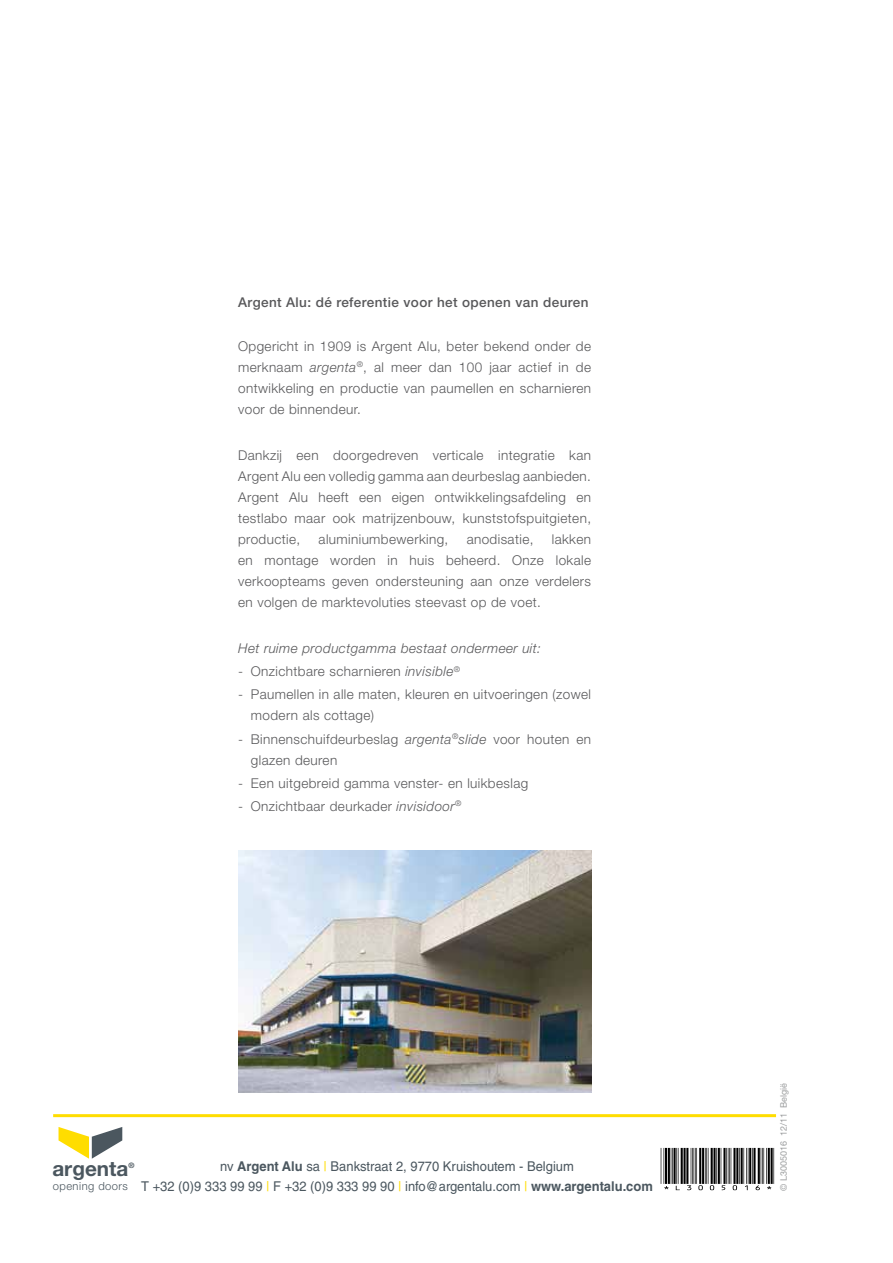
<style>
.page{position:relative;width:893px;height:1263px;background:#fff}
.page>*{position:absolute;margin:0;border:0;box-sizing:border-box;transform-origin:0 0}
.t1{font:700 20.7px "Helvetica Neue LT Std";color:#4b575f}
.t2{font:300 13.5px/21px "Helvetica Neue LT Std";letter-spacing:.03em;color:#58585a;text-align:justify}
.t3{font:13.5px/19.5px "Helvetica LT Std";color:#4b575f;text-align:center;scale:.96 1}
.t4{font:500 13.5px "Helvetica Neue LT Std";letter-spacing:.03em;color:#58585a}
.t5{font:italic 300 13.5px "Helvetica Neue LT Std";letter-spacing:.03em;color:#58585a}
.t6{font:300 11.25px "Helvetica Neue LT Std";letter-spacing:.04em;color:#4b575f}
.t7{font:9px "Helvetica Neue LT Std";color:#9c9e9f}
.t8{font:700 7.5px "Helvetica Neue LT Std";color:#4b575f}
.s1{font-style:italic}
.s2{font-weight:700}
.s3{color:#fd0}
</style>
<div class="page">
<svg style="left:59px;top:1127px;width:63px;height:32px"></svg>
<hr style="left:53px;top:1114px;width:723px;height:3px;background:#fd0">
<img style="left:238px;top:850px;width:353px;height:243px">
<svg style="left:661px;top:1148px;width:113px;height:42px"></svg>
<p class="t4" style="left:238px;top:294px;width:352px">Argent Alu: dé referentie voor het openen van deuren</p>
<p class="t2" style="left:238px;top:335px;width:354px">Opgericht in 1909 is Argent Alu, beter bekend onder de merknaam <span class="s1">argenta</span><sup>®</sup>, al meer dan 100 jaar actief in de ontwikkeling en productie van paumellen en scharnieren voor de binnendeur.</p>
<p class="t2" style="left:238px;top:444px;width:354px">Dankzij een doorgedreven verticale integratie kan Argent Alu een volledig gamma aan deurbeslag aanbieden.<br>Argent Alu heeft een eigen ontwikkelingsafdeling en testlabo maar ook matrijzenbouw, kunststofspuitgieten, productie,</p>
<p class="t2" style="left:238px;top:528px;width:354px;text-indent:314px">lakken en montage worden in huis beheerd. Onze lokale verkoopteams geven ondersteuning aan onze verdelers en volgen de marktevoluties steevast op de voet.</p>
<p class="t5" style="left:238px;top:640px;width:304px">Het ruime productgamma bestaat ondermeer uit:</p>
<p class="t2" style="left:238px;top:661px;width:223px">- Onzichtbare scharnieren <span class="s1">invisible</span><sup>®</sup></p>
<p class="t2" style="left:251px;top:684px;width:342px;text-indent:-13px">- Paumellen in alle maten, kleuren en uitvoeringen (zowel modern als cottage)</p>
<p class="t2" style="left:251px;top:728px;width:342px;text-indent:-13px">- Binnenschuifdeurbeslag <span class="s1">argenta</span><sup>®</sup><span class="s1">slide</span> voor houten en glazen deuren</p>
<p class="t2" style="left:238px;top:772px;width:292px">- Een uitgebreid gamma venster- en luikbeslag</p>
<p class="t2" style="left:238px;top:795px;width:225px">- Onzichtbaar deurkader <span class="s1">invisidoor</span><sup>®</sup></p>
<p class="t2" style="left:319px;top:528px;width:131px">aluminiumbewerking,</p>
<p class="t2" style="left:467px;top:528px;width:68px">anodisatie,</p>
<p class="t3" style="left:141px;top:1157px;width:535px">nv <span class="s2">Argent Alu</span> sa <span class="s3">|</span> Bankstraat 2, 9770 Kruishoutem - Belgium<br>T +32 (0)9 333 99 99 <span class="s3">|</span> F +32 (0)9 333 99 90 <span class="s3">|</span> info@argentalu.com <span class="s3">|</span> <span class="s2">www.argentalu.com</span></p>
<h1 class="t1" style="left:52px;top:1156px;width:78px">argenta</h1>
<p class="t6" style="left:53px;top:1179px;width:77px">opening doors</p>
<p class="t8" style="left:128px;top:1161px;width:8px">®</p>
<p class="t7" style="left:778px;top:1191px;width:109px;rotate:-90deg">© L3005016 12/11 België</p>
</div>
